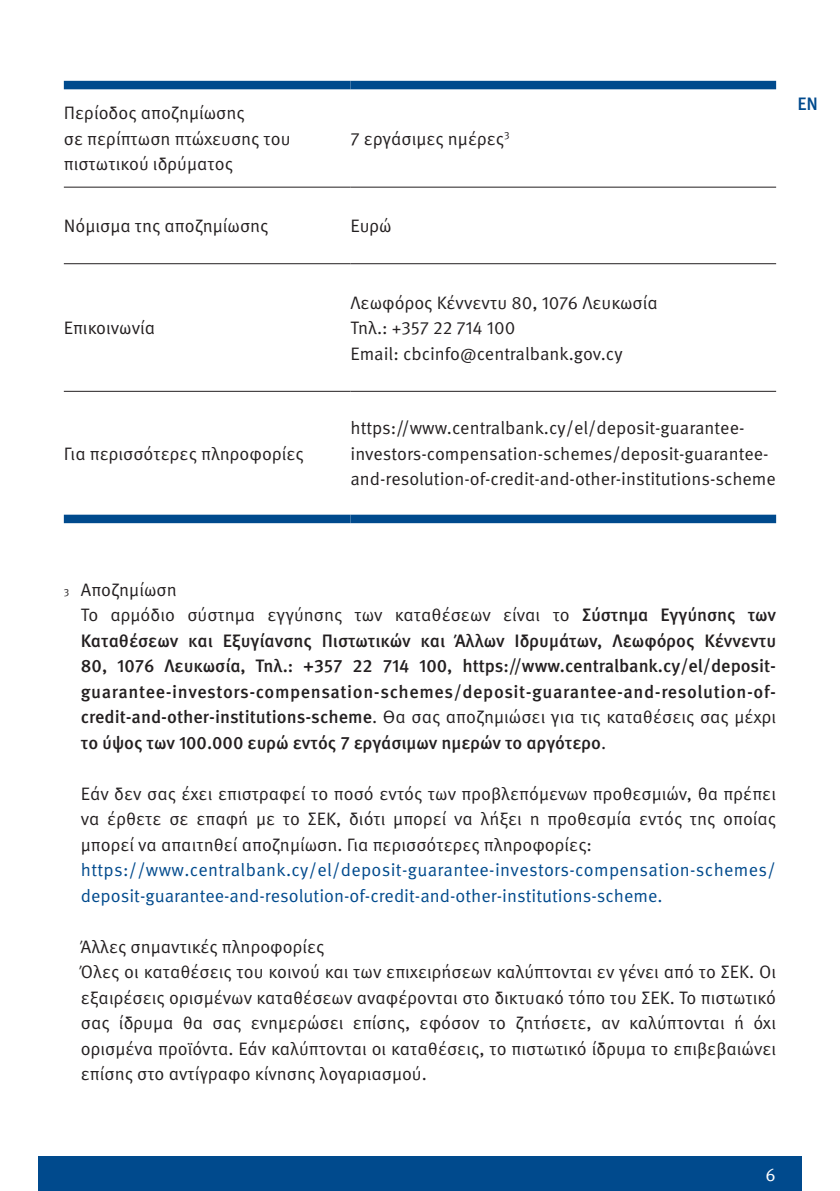
<style>
.page{position:relative;width:840px;height:1191px;background:#fff}
.page>*{position:absolute;margin:0;border:0;box-sizing:border-box;transform-origin:0 0}
.TEXT_TAB_GR{font:18px/25.6px "Meta Pro Norm";color:#231f20;text-align:justify}
.TEXT_TAB_GR-2{font:500 18px/25.6px "Meta Pro";color:#231f20;text-align:justify}
.TABLE_TEXT_GR{font:18px/25.6px "Meta Pro Norm";color:#231f20}
.TEXT_TAB_GR-3{font:18px/25.6px "Meta Pro Norm";letter-spacing:.015em;color:#004a8d}
.TABLE_TEXT{font:18px/25.6px "Meta Pro Norm";color:#231f20}
.t1{font:500 18px "Meta Pro";color:#004a8d}
.t2{font:18px "Meta Pro Norm";color:#fff}
.s1{font-size:10.4px}
.s2{font-family:"Meta Pro Norm";font-weight:400}
</style>
<div class="page">
<div style="left:38px;top:1157px;width:763px;height:34px;background:#004a8d"></div>
<hr style="left:64px;top:187px;width:286px;height:1px;background:#231f20">
<hr style="left:350px;top:187px;width:425px;height:1px;background:#231f20">
<hr style="left:64px;top:263px;width:286px;height:1px;background:#231f20">
<hr style="left:350px;top:263px;width:425px;height:1px;background:#231f20">
<hr style="left:64px;top:391px;width:286px;height:1px;background:#231f20">
<hr style="left:350px;top:391px;width:425px;height:1px;background:#231f20">
<div style="left:64px;top:81px;width:286px;height:8px;background:#004a8d"></div>
<div style="left:350px;top:81px;width:425px;height:8px;background:#004a8d"></div>
<div style="left:64px;top:514px;width:286px;height:9px;background:#004a8d"></div>
<div style="left:350px;top:514px;width:425px;height:9px;background:#004a8d"></div>
<p class="TABLE_TEXT_GR" style="left:64px;top:99px;width:228px">Περίοδος αποζημίωσης<br>σε περίπτωση πτώχευσης του πιστωτικού ιδρύματος</p>
<p class="TABLE_TEXT_GR" style="left:350px;top:125px;width:161px">7 εργάσιμες ημέρες<sup>3</sup></p>
<p class="TABLE_TEXT_GR" style="left:64px;top:212px;width:206px">Νόμισμα της αποζημίωσης</p>
<p class="TABLE_TEXT_GR" style="left:350px;top:212px;width:43px">Ευρώ</p>
<p class="TABLE_TEXT_GR" style="left:64px;top:314px;width:93px">Επικοινωνία</p>
<p class="TABLE_TEXT_GR" style="left:64px;top:440px;width:241px">Για περισσότερες πληροφορίες</p>
<p class="TABLE_TEXT_GR" style="left:350px;top:288px;width:309px">Λεωφόρος Κέννεντυ 80, 1076 Λευκωσία<br>Τηλ.: +357 22 714 100<br>Email: cbcinfo@centralbank.gov.cy</p>
<p class="TABLE_TEXT" style="left:350px;top:414px;width:426px">https://www.centralbank.cy/el/deposit-guarantee&shy;investors-compensation-schemes/deposit-guarantee&shy;and-resolution-of-credit-and-other-institutions-scheme</p>
<p class="t1" style="left:797px;top:90px;width:22px">EN</p>
<p class="TEXT_TAB_GR" style="left:64px;top:575px;width:114px"><span class="s1">3</span> Αποζημίωση</p>
<p class="TEXT_TAB_GR-2" style="left:81px;top:601px;width:696px"><span class="s2">Το αρμόδιο σύστημα εγγύησης των καταθέσεων είναι το</span> Σύστημα Εγγύησης των Καταθέσεων και Εξυγίανσης Πιστωτικών και Άλλων Ιδρυμάτων, Λεωφόρος Κέννεντυ 80, 1076 Λευκωσία, Τηλ.: +357 22 714 100, https://www.centralbank.cy/el/deposit&shy;guarantee-investors-compensation-schemes/deposit-guarantee-and-resolution-of&shy;credit-and-other-institutions-scheme<span class="s2">. Θα σας αποζημιώσει για τις καταθέσεις σας μέχρι </span>το ύψος των 100.000 ευρώ εντός 7 εργάσιμων ημερών το αργότερο<span class="s2">.</span></p>
<p class="TEXT_TAB_GR" style="left:81px;top:779px;width:696px">Εάν δεν σας έχει επιστραφεί το ποσό εντός των προβλεπόμενων προθεσμιών, θα πρέπει να έρθετε σε επαφή με το ΣΕΚ, διότι μπορεί να λήξει η προθεσμία εντός της οποίας μπορεί να απαιτηθεί αποζημίωση. Για περισσότερες πληροφορίες:</p>
<p class="TEXT_TAB_GR-3" style="left:81px;top:856px;width:696px">https://www.centralbank.cy/el/deposit-guarantee-investors-compensation-schemes/ deposit-guarantee-and-resolution-of-credit-and-other-institutions-scheme.</p>
<p class="TEXT_TAB_GR" style="left:81px;top:932px;width:245px">Άλλες σημαντικές πληροφορίες</p>
<p class="TEXT_TAB_GR" style="left:81px;top:958px;width:696px">Όλες οι καταθέσεις του κοινού και των επιχειρήσεων καλύπτονται εν γένει από το ΣΕΚ. Οι εξαιρέσεις ορισμένων καταθέσεων αναφέρονται στο δικτυακό τόπο του ΣΕΚ. Το πιστωτικό σας ίδρυμα θα σας ενημερώσει επίσης, εφόσον το ζητήσετε, αν καλύπτονται ή όχι ορισμένα προϊόντα. Εάν καλύπτονται οι καταθέσεις, το πιστωτικό ίδρυμα το επιβεβαιώνει επίσης στο αντίγραφο κίνησης λογαριασμού.</p>
<p class="t2" style="left:765px;top:1160px;width:12px">6</p>
</div>
